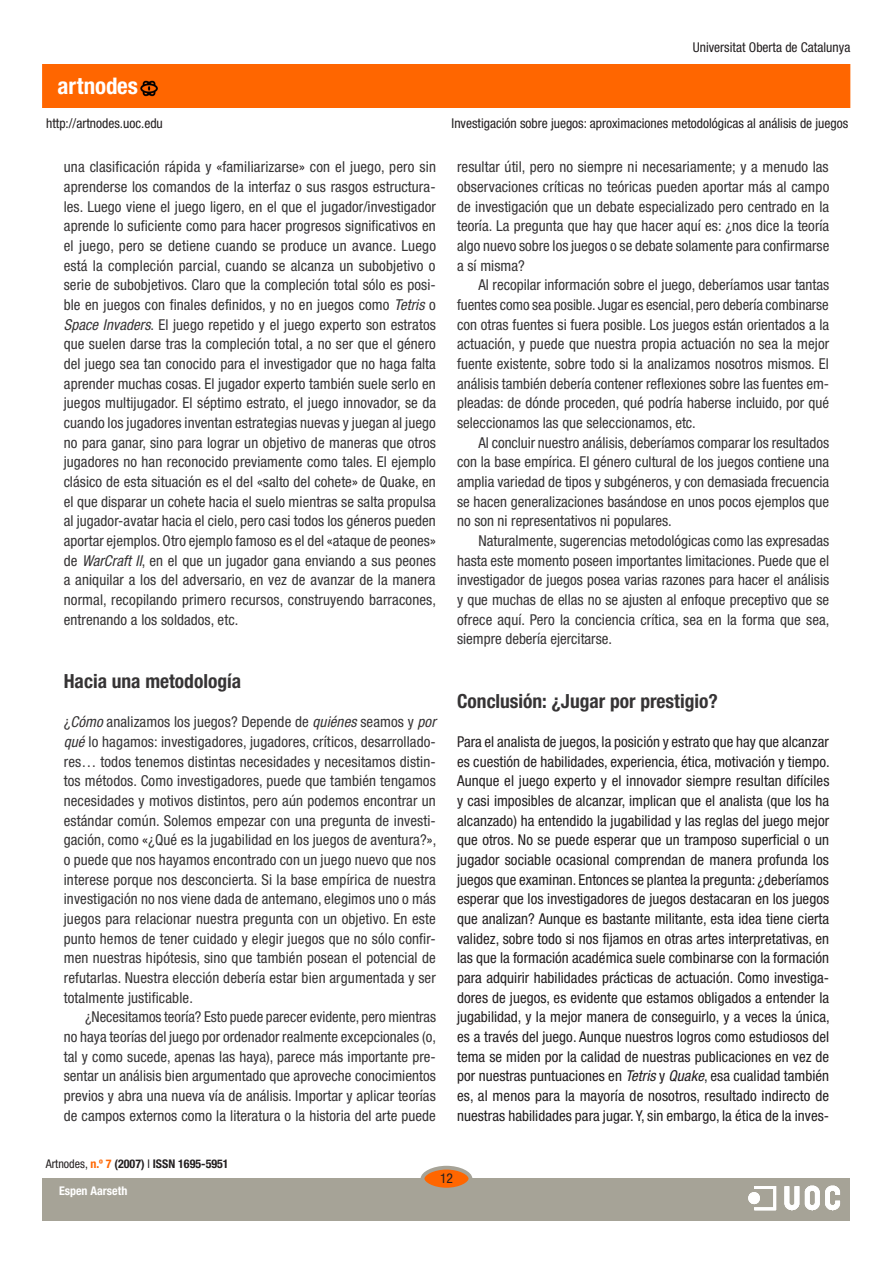
<style>
.page{position:relative;width:893px;height:1263px;background:#fff}
.page>*{position:absolute;margin:0;border:0;box-sizing:border-box;transform-origin:0 0}
.t1{font:700 condensed 22.95px "Helvetica Neue LT Std";color:#fff}
.SUBTITOLS{font:700 condensed 19.5px "Helvetica Neue LT Std";color:#363435}
.text_general{font:condensed 15px/19.6px "Helvetica Neue LT Std";letter-spacing:.005em;color:#363435;text-align:justify}
.text_general-2{font:condensed 15px/19.6px "Helvetica Neue LT Std";letter-spacing:.005em;color:#231f20;text-align:justify}
.t2{font:condensed 13.5px "Helvetica Neue LT Std";color:#231f20}
.t3{font:700 condensed 12px "Helvetica Neue LT Std";color:#231f20}
.t4{font:700 condensed 12px "Helvetica Neue LT Std";color:#fff}
.s1{color:#231f20}
.s2{font-style:italic}
.s3{font-weight:400}
.s4{color:#f60}
</style>
<div class="page">
<div style="left:43px;top:1178px;width:807px;height:42px;background:#a6a397"></div>
<div style="left:422px;top:1168px;width:48px;height:21px;background:#f60;border-radius:50%"></div>
<div style="left:421px;top:1166px;width:51px;height:25px;border:4px solid #a6a397;border-radius:50%"></div>
<img style="left:748px;top:1185px;width:93px;height:26px">
<div style="left:43px;top:65px;width:807px;height:42px;background:#f60"></div>
<h1 class="t1" style="left:58px;top:72px;width:82px">artnodes</h1>
<p class="t2" style="left:46px;top:115px;width:118px">http://artnodes.uoc.edu</p>
<p class="text_general" style="left:64px;top:157px;width:374px">una clasificación rápida y <span class="s1">«</span>familiarizarse<span class="s1">»</span> con el juego, pero sin aprenderse los comandos de la interfaz o sus rasgos estructura&shy;les. Luego viene el juego ligero, en el que el jugador/investigador aprende lo suficiente como para hacer progresos significativos en el juego, pero se detiene cuando se produce un avance. Luego está la compleción parcial, cuando se alcanza un subobjetivo o serie de subobjetivos. Claro que la compleción total sólo es posi&shy;ble en juegos con finales definidos, y no en juegos como <span class="s2">Tetris</span> o <span class="s2">Space Invaders</span>. El juego repetido y el juego experto son estratos que suelen darse tras la compleción total, a no ser que el género del juego sea tan conocido para el investigador que no haga falta aprender muchas cosas. El jugador experto también suele serlo en juegos multijugador. El séptimo estrato, el juego innovador, se da cuando los jugadores inventan estrategias nuevas y juegan al juego no para ganar, sino para lograr un objetivo de maneras que otros jugadores no han reconocido previamente como tales. El ejemplo clásico de esta situación es el del <span class="s1">«</span>salto del cohete<span class="s1">»</span> de Quake, en el que disparar un cohete hacia el suelo mientras se salta propulsa al jugador-avatar hacia el cielo, pero casi todos los géneros pueden aportar ejemplos. Otro ejemplo famoso es el del <span class="s1">«</span>ataque de peones<span class="s1">» </span>de <span class="s2">WarCraft II</span>, en el que un jugador gana enviando a sus peones a aniquilar a los del adversario, en vez de avanzar de la manera normal, recopilando primero recursos, construyendo barracones, entrenando a los soldados, etc.</p>
<p class="SUBTITOLS" style="left:64px;top:669px;width:179px">Hacia una metodología</p>
<p class="text_general" style="left:64px;top:712px;width:374px">¿<span class="s2">Cómo</span> analizamos los juegos? Depende de <span class="s2">quiénes</span> seamos y <span class="s2">por qué</span> lo hagamos: investigadores, jugadores, críticos, desarrollado&shy;res… todos tenemos distintas necesidades y necesitamos distin&shy;tos métodos. Como investigadores, puede que también tengamos necesidades y motivos distintos, pero aún podemos encontrar un estándar común. Solemos empezar con una pregunta de investi&shy;gación, como <span class="s1">«</span>¿Qué es la jugabilidad en los juegos de aventura?<span class="s1">»</span>, o puede que nos hayamos encontrado con un juego nuevo que nos interese porque nos desconcierta. Si la base empírica de nuestra investigación no nos viene dada de antemano, elegimos uno o más juegos para relacionar nuestra pregunta con un objetivo. En este punto hemos de tener cuidado y elegir juegos que no sólo confir&shy;men nuestras hipótesis, sino que también posean el potencial de refutarlas. Nuestra elección debería estar bien argumentada y ser totalmente justificable.</p>
<p class="text_general" style="left:64px;top:1007px;width:374px;text-indent:21px">¿Necesitamos teoría? Esto puede parecer evidente, pero mientras no haya teorías del juego por ordenador realmente excepcionales (o, tal y como sucede, apenas las haya), parece más importante pre&shy;sentar un análisis bien argumentado que aproveche conocimientos previos y abra una nueva vía de análisis. Importar y aplicar teorías de campos externos como la literatura o la historia del arte puede</p>
<p class="t3" style="left:46px;top:1157px;width:184px"><span class="s3">Artnodes,</span> <span class="s4">n.º 7</span> (2007) <span class="s3">I</span> ISSN 1695-5951</p>
<p class="t2" style="left:693px;top:40px;width:159px">Universitat Oberta de Catalunya</p>
<p class="t2" style="left:452px;top:115px;width:398px">Investigación sobre juegos: aproximaciones metodológicas al análisis de juegos</p>
<p class="text_general" style="left:457px;top:157px;width:374px">resultar útil, pero no siempre ni necesariamente; y a menudo las observaciones críticas no teóricas pueden aportar más al campo de investigación que un debate especializado pero centrado en la teoría. La pregunta que hay que hacer aquí es: ¿nos dice la teoría algo nuevo sobre los juegos o se debate solamente para confirmarse a sí misma?</p>
<p class="text_general" style="left:457px;top:275px;width:374px;text-indent:21px">Al recopilar información sobre el juego, deberíamos usar tantas fuentes como sea posible. Jugar es esencial, pero debería combinarse con otras fuentes si fuera posible. Los juegos están orientados a la actuación, y puede que nuestra propia actuación no sea la mejor fuente existente, sobre todo si la analizamos nosotros mismos. El análisis también debería contener reflexiones sobre las fuentes em&shy;pleadas: de dónde proceden, qué podría haberse incluido, por qué seleccionamos las que seleccionamos, etc.</p>
<p class="text_general" style="left:457px;top:432px;width:374px;text-indent:21px">Al concluir nuestro análisis, deberíamos comparar los resultados con la base empírica. El género cultural de los juegos contiene una amplia variedad de tipos y subgéneros, y con demasiada frecuencia se hacen generalizaciones basándose en unos pocos ejemplos que no son ni representativos ni populares.</p>
<p class="text_general" style="left:457px;top:531px;width:374px;text-indent:21px">Naturalmente, sugerencias metodológicas como las expresadas hasta este momento poseen importantes limitaciones. Puede que el investigador de juegos posea varias razones para hacer el análisis y que muchas de ellas no se ajusten al enfoque preceptivo que se ofrece aquí. Pero la conciencia crítica, sea en la forma que sea, siempre debería ejercitarse.</p>
<p class="SUBTITOLS" style="left:457px;top:689px;width:262px">Conclusión: ¿Jugar por prestigio?</p>
<p class="text_general-2" style="left:457px;top:732px;width:374px">Para el analista de juegos, la posición y estrato que hay que alcanzar es cuestión de habilidades, experiencia, ética, motivación y tiempo.<br>Aunque el juego experto y el innovador siempre resultan difíciles y casi imposibles de alcanzar, implican que el analista (que los ha alcanzado) ha entendido la jugabilidad y las reglas del juego mejor que otros. No se puede esperar que un tramposo superficial o un jugador sociable ocasional comprendan de manera profunda los juegos que examinan. Entonces se plantea la pregunta: ¿deberíamos esperar que los investigadores de juegos destacaran en los juegos que analizan? Aunque es bastante militante, esta idea tiene cierta validez, sobre todo si nos fijamos en otras artes interpretativas, en las que la formación académica suele combinarse con la formación para adquirir habilidades prácticas de actuación. Como investiga&shy;dores de juegos, es evidente que estamos obligados a entender la jugabilidad, y la mejor manera de conseguirlo, y a veces la única, es a través del juego. Aunque nuestros logros como estudiosos del tema se miden por la calidad de nuestras publicaciones en vez de por nuestras puntuaciones en <span class="s2">Tetris</span> y <span class="s2">Quake</span>, esa cualidad también es, al menos para la mayoría de nosotros, resultado indirecto de nuestras habilidades para jugar. Y, sin embargo, la ética de la inves-</p>
<p class="t4" style="left:59px;top:1183px;width:70px">Espen Aarseth</p>
<p class="t2" style="left:440px;top:1171px;width:14px">12</p>
</div>
